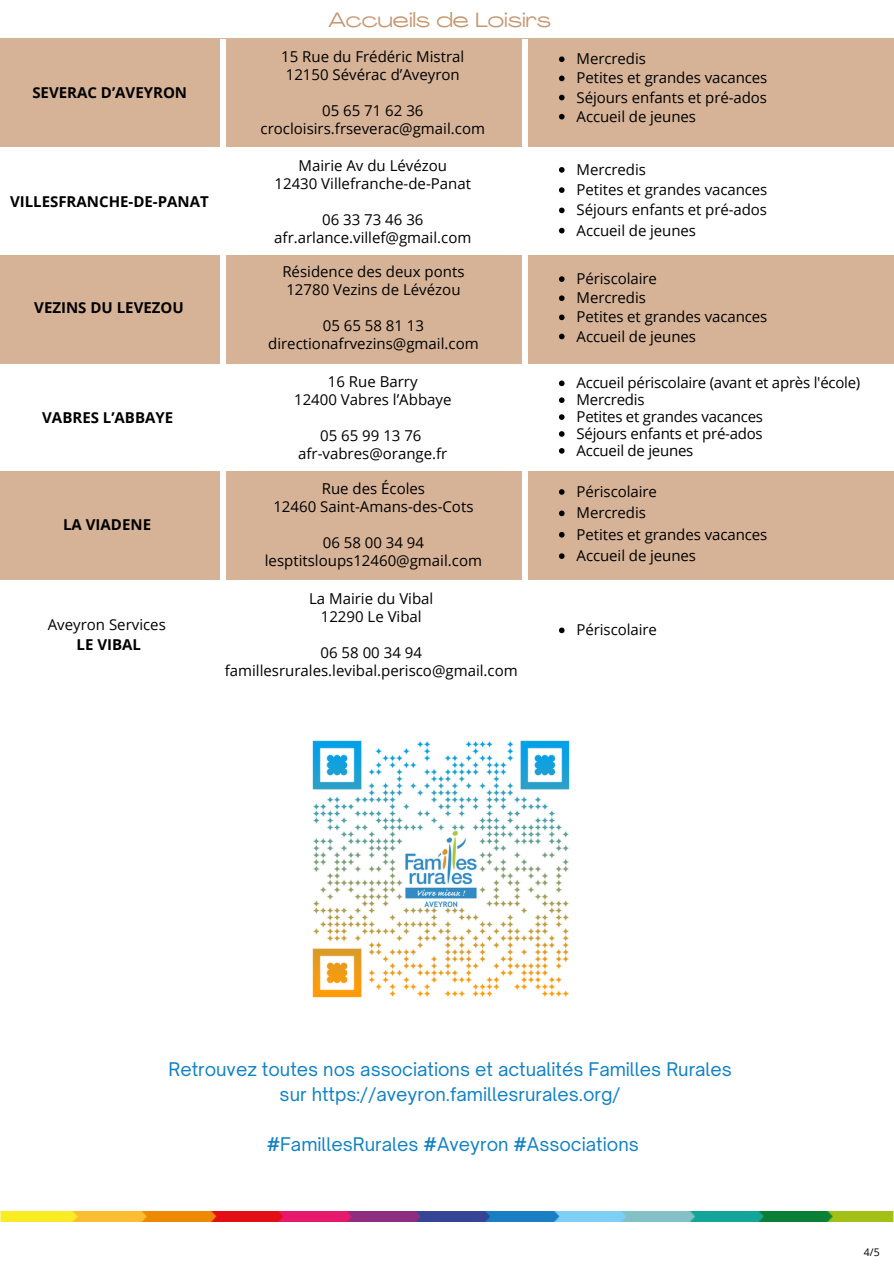
<style>
.page{position:relative;width:894px;height:1264px;background:#fff}
.page>*{position:absolute;margin:0;border:0;box-sizing:border-box;transform-origin:0 0}
.t1{font:20.4px "Agrandir Grand";color:#c6966f}
.t2{font:18px/24.8px "Open Sauce One";color:#1081c5;text-align:center}
.t3{font:15px/18px "Open Sans";color:#000;text-align:center}
.t4{font:700 15px "Open Sans";color:#000}
.t5{font:10.5px "Open Sans";color:#000}
.s1{font-weight:700}
</style>
<div class="page">
<div style="left:0;top:39px;width:893px;height:108px;background:#d6b397"></div>
<div style="left:0;top:255px;width:893px;height:108px;background:#d6b397"></div>
<div style="left:0;top:471px;width:893px;height:108px;background:#d6b397"></div>
<svg style="left:559px;top:167px;width:5px;height:6px"></svg>
<svg style="left:559px;top:187px;width:5px;height:6px"></svg>
<svg style="left:559px;top:207px;width:5px;height:6px"></svg>
<svg style="left:559px;top:228px;width:5px;height:5px"></svg>
<svg style="left:559px;top:276px;width:5px;height:6px"></svg>
<svg style="left:559px;top:295px;width:5px;height:6px"></svg>
<svg style="left:559px;top:314px;width:5px;height:6px"></svg>
<svg style="left:559px;top:334px;width:5px;height:5px"></svg>
<svg style="left:559px;top:489px;width:5px;height:6px"></svg>
<svg style="left:559px;top:510px;width:5px;height:6px"></svg>
<svg style="left:559px;top:532px;width:5px;height:5px"></svg>
<svg style="left:559px;top:553px;width:5px;height:6px"></svg>
<svg style="left:559px;top:380px;width:5px;height:6px"></svg>
<svg style="left:559px;top:397px;width:5px;height:6px"></svg>
<svg style="left:559px;top:414px;width:5px;height:6px"></svg>
<svg style="left:559px;top:431px;width:5px;height:6px"></svg>
<svg style="left:559px;top:448px;width:5px;height:5px"></svg>
<div style="left:522px;top:39px;width:5px;height:1224px;background:#fff"></div>
<div style="left:220px;top:39px;width:5px;height:1224px;background:#fff"></div>
<svg style="left:559px;top:627px;width:5px;height:6px"></svg>
<svg style="left:559px;top:56px;width:5px;height:6px"></svg>
<svg style="left:559px;top:76px;width:5px;height:5px"></svg>
<svg style="left:559px;top:95px;width:5px;height:5px"></svg>
<svg style="left:559px;top:114px;width:5px;height:5px"></svg>
<img style="left:0;top:1211px;width:893px;height:10px">
<img style="left:312px;top:740px;width:258px;height:258px">
<h4 class="t4" style="left:32px;top:82px;width:156px">SEVERAC D’AVEYRON</h4>
<p class="t4" style="left:10px;top:191px;width:200px">VILLESFRANCHE-DE-PANAT</p>
<p class="t4" style="left:34px;top:297px;width:151px">VEZINS DU LEVEZOU</p>
<p class="t4" style="left:42px;top:407px;width:132px">VABRES L’ABBAYE</p>
<p class="t4" style="left:63px;top:513px;width:89px">LA VIADENE</p>
<p class="t3" style="left:48px;top:614px;width:120px;line-height:20.2px">Aveyron Services<br><span class="s1">LE VIBAL</span></p>
<h4 class="t1" style="left:328px;top:11px;width:224px">Accueils de Loisirs</h4>
<h1 class="t3" style="left:281px;top:47px;width:184px">15 Rue du Frédéric Mistral<br>12150 Sévérac d’Aveyron</h1>
<h3 class="t3" style="left:260px;top:101px;width:226px">05 65 71 62 36 crocloisirs.frseverac@gmail.com</h3>
<h4 class="t3" style="left:274px;top:156px;width:198px">Mairie Av du Lévézou<br>12430 Villefranche-de-Panat</h4>
<p class="t3" style="left:274px;top:210px;width:198px">06 33 73 46 36 afr.arlance.villef@gmail.com</p>
<h4 class="t3" style="left:282px;top:262px;width:183px;text-align:left">Résidence des deux ponts<br>12780 Vezins de Lévézou</h4>
<h4 class="t3" style="left:268px;top:316px;width:212px">05 65 58 81 13 directionafrvezins@gmail.com</h4>
<h4 class="t3" style="left:294px;top:372px;width:159px">16 Rue Barry<br>12400 Vabres l’Abbaye</h4>
<h4 class="t3" style="left:298px;top:426px;width:151px">05 65 99 13 76 afr-vabres@orange.fr</h4>
<p class="t3" style="left:273px;top:479px;width:201px">Rue des Écoles<br>12460 Saint-Amans-des-Cots</p>
<p class="t3" style="left:265px;top:533px;width:219px">06 58 00 34 94 lesptitsloups12460@gmail.com</p>
<h4 class="t3" style="left:309px;top:589px;width:126px">La Mairie du Vibal<br>12290 Le Vibal</h4>
<p class="t3" style="left:225px;top:643px;width:294px">06 58 00 34 94 famillesrurales.levibal.perisco@gmail.com</p>
<p class="t3" style="left:576px;top:49px;width:71px">Mercredis</p>
<h4 class="t3" style="left:576px;top:69px;width:192px">Petites et grandes vacances</h4>
<h4 class="t3" style="left:576px;top:88px;width:192px">Séjours enfants et pré-ados</h4>
<h4 class="t3" style="left:576px;top:107px;width:121px">Accueil de jeunes</h4>
<p class="t3" style="left:576px;top:160px;width:71px">Mercredis</p>
<p class="t3" style="left:576px;top:180px;width:192px">Petites et grandes vacances</p>
<p class="t3" style="left:576px;top:201px;width:192px">Séjours enfants et pré-ados</p>
<p class="t3" style="left:576px;top:221px;width:121px">Accueil de jeunes</p>
<p class="t3" style="left:576px;top:269px;width:82px">Périscolaire</p>
<p class="t3" style="left:576px;top:288px;width:71px">Mercredis</p>
<p class="t3" style="left:576px;top:307px;width:192px">Petites et grandes vacances</p>
<h3 class="t3" style="left:576px;top:327px;width:121px">Accueil de jeunes</h3>
<p class="t3" style="left:576px;top:373px;width:285px">Accueil périscolaire (avant et après l'école)</p>
<p class="t3" style="left:576px;top:390px;width:69px">Mercredis</p>
<p class="t3" style="left:576px;top:407px;width:188px">Petites et grandes vacances</p>
<h3 class="t3" style="left:576px;top:424px;width:188px">Séjours enfants et pré-ados</h3>
<h3 class="t3" style="left:576px;top:441px;width:118px">Accueil de jeunes</h3>
<h4 class="t3" style="left:576px;top:482px;width:82px">Périscolaire</h4>
<h4 class="t3" style="left:576px;top:503px;width:71px">Mercredis</h4>
<p class="t3" style="left:576px;top:525px;width:192px">Petites et grandes vacances</p>
<p class="t3" style="left:576px;top:546px;width:121px">Accueil de jeunes</p>
<p class="t3" style="left:576px;top:620px;width:82px">Périscolaire</p>
<p class="t2" style="left:168px;top:1057px;width:565px">Retrouvez toutes nos associations et actualités Familles Rurales sur https://aveyron.famillesrurales.org/</p>
<p class="t2" style="left:266px;top:1131px;width:373px"><span class="s1">#</span>FamillesRurales <span class="s1">#</span>Aveyron <span class="s1">#</span>Associations</p>
<h3 class="t5" style="left:863px;top:1244px;width:17px">4/5</h3>
</div>
